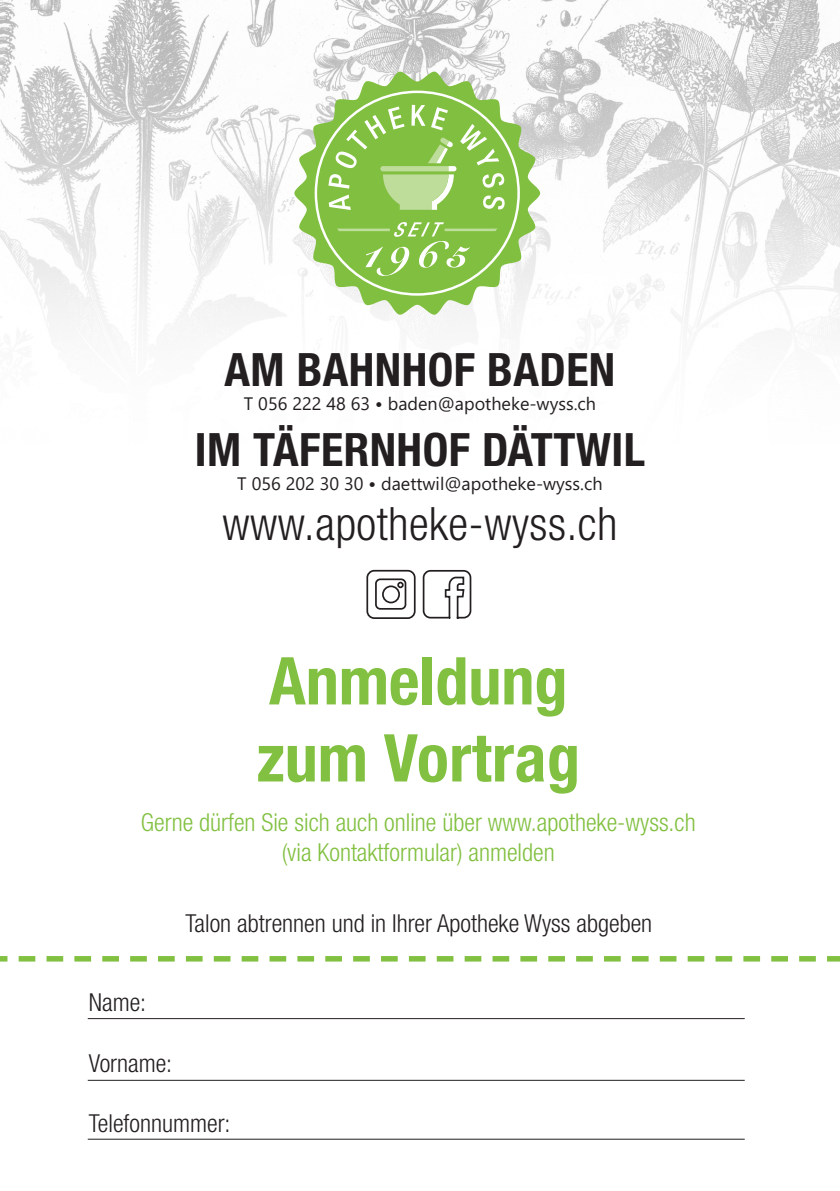
<style>
.page{position:relative;width:840px;height:1191px;background:#fff}
.page>*{position:absolute;margin:0;border:0;box-sizing:border-box;transform-origin:0 0}
.t1{font:700 condensed 66px/77px "Helvetica Neue LT Pro";color:#81c040}
.t2{font:700 condensed 46px/80px "Helvetica Neue LT Pro";letter-spacing:.01em;color:#231f20;text-align:center}
.t3{font:300 condensed 46px "Helvetica Neue LT Pro";letter-spacing:.01em;color:#231f20}
.t4{font:300 condensed 24.8px/30px "Helvetica Neue LT Pro";color:#81c040;text-align:center}
.t5{font:300 condensed 24.8px "Helvetica Neue LT Pro";color:#231f20}
.t6{font:18px "Segoe UI";color:#231f20}
.s1{font-family:"Euclid Circular A";font-weight:300}
</style>
<div class="page">
<img style="left:0;top:0;width:839px;height:322px">
<hr style="left:88px;top:1018px;width:656px;height:1px;background:#231f20">
<hr style="left:88px;top:1079px;width:656px;height:1px;background:#231f20">
<hr style="left:88px;top:1138px;width:656px;height:1px;background:#231f20">
<svg style="left:294px;top:71px;width:246px;height:244px"></svg>
<svg style="left:314px;top:91px;width:205px;height:205px;fill:#81bf40"></svg>
<svg style="left:328px;top:105px;width:177px;height:105px;background:#99cb65"></svg>
<svg style="left:337px;top:222px;width:160px;height:54px;background:#91c759"></svg>
<svg style="left:0;top:956px;width:839px;height:5px"></svg>
<svg style="left:366px;top:569px;width:106px;height:50px"></svg>
<h2 class="t2" style="left:195px;top:329px;width:452px">AM BAHNHOF BADEN<br>IM TÄFERNHOF DÄTTWIL</h2>
<p class="t6" style="left:244px;top:386px;width:353px">T 056 222 48 63 <span class="s1">•</span> baden@apotheke-wyss.ch</p>
<p class="t6" style="left:237px;top:466px;width:366px">T 056 202 30 30 <span class="s1">•</span> daettwil@apotheke-wyss.ch</p>
<h2 class="t3" style="left:222px;top:497px;width:396px">www.apotheke-wyss.ch</h2>
<h1 class="t1" style="left:256px;top:641px;width:325px">Anmeldung zum Vortrag</h1>
<p class="t4" style="left:141px;top:807px;width:556px">Gerne dürfen Sie sich auch online über www.apotheke-wyss.ch (via Kontaktformular) anmelden</p>
<p class="t5" style="left:185px;top:908px;width:468px">Talon abtrennen und in Ihrer Apotheke Wyss abgeben</p>
<p class="t5" style="left:89px;top:988px;width:59px">Name:</p>
<p class="t5" style="left:89px;top:1048px;width:85px">Vorname:</p>
<p class="t5" style="left:89px;top:1109px;width:143px">Telefonnummer:</p>
</div>
